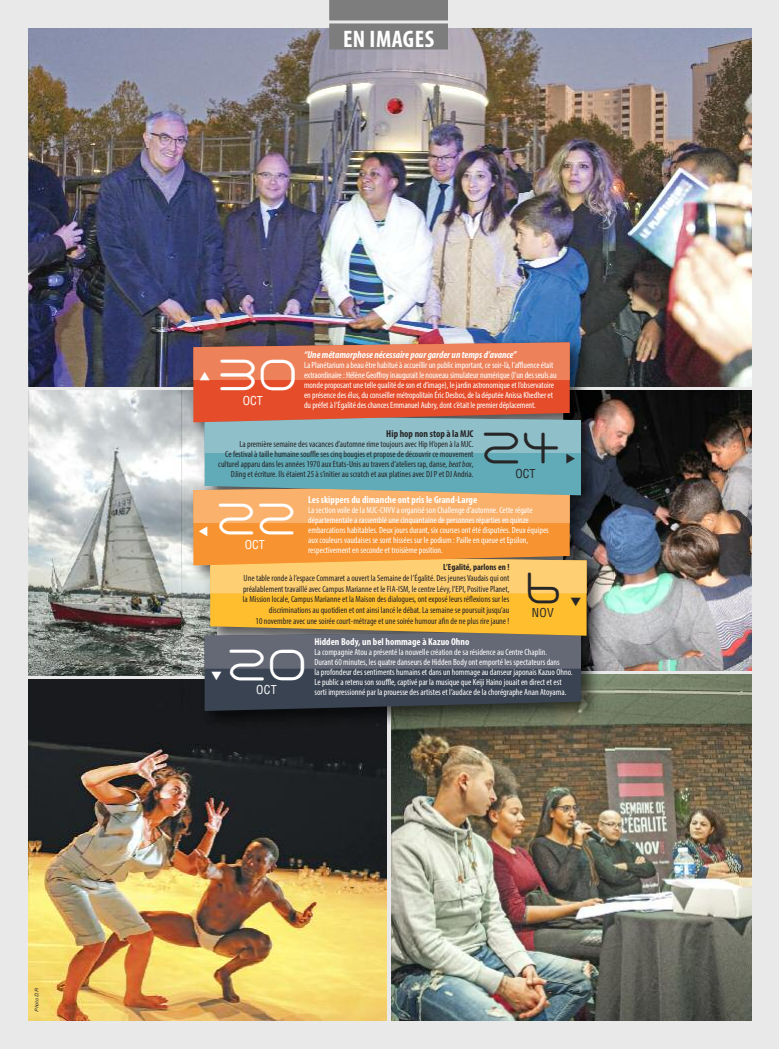
<style>
.page{position:relative;width:780px;height:1049px;background:#fff}
.page>*{position:absolute;margin:0;border:0;box-sizing:border-box;transform-origin:0 0}
.t1{font:36px "Creaminal";color:#fff}
.t2{font:36px "Creaminal";color:#272627}
.t3{font:700 condensed 24px "Myriad Pro";letter-spacing:.02em;color:#fff}
.t4{font:condensed 12px "Helvetica";color:#fff}
.t5{font:condensed 12px "Helvetica";letter-spacing:.01em;color:#272627}
.t6{font:700 condensed 10px "Myriad Pro";color:#fff}
.t7{font:italic 700 condensed 10px "Myriad Pro";color:#fff}
.t8{font:700 condensed 10px "Myriad Pro";color:#272627}
.t9{font:condensed 9px/10px "Myriad Pro";color:#fff}
.t10{font:condensed 9px/10.8px "Myriad Pro";color:#272627;text-align:right}
.t11{font:700 condensed 9px "Myriad Pro";color:#272627}
.t12{font:italic 5px "Helvetica";color:#272627}
.s1{font-style:italic}
</style>
<div class="page">
<div style="left:0;top:0;width:779px;height:1049px;background:#e9e9e9"></div>
<img style="left:28px;top:28px;width:723px;height:359px">
<img style="left:28px;top:679px;width:359px;height:341px">
<img style="left:392px;top:675px;width:359px;height:345px">
<img style="left:28px;top:391px;width:154px;height:284px">
<img style="left:614px;top:391px;width:137px;height:280px">
<img style="left:182px;top:336px;width:432px;height:416px">
<img style="left:182px;top:679px;width:205px;height:73px">
<img style="left:392px;top:675px;width:222px;height:77px">
<img style="left:182px;top:391px;width:11px;height:284px">
<img style="left:586px;top:391px;width:28px;height:280px">
<div style="left:329px;top:0;width:119px;height:20px;background:#7d7d7d"></div>
<div style="left:329px;top:23px;width:119px;height:26px;background:#7d7d7d"></div>
<svg style="left:193px;top:342px;width:393px;height:369px;background:#b28c65"></svg>
<p class="t12" style="left:34px;top:1011px;width:25px;rotate:-90deg">Photo D.R</p>
<h2 class="t3" style="left:343px;top:30px;width:93px">en ImAGeS</h2>
<h1 class="t1" style="left:217px;top:360px;width:81px">30</h1>
<h3 class="t4" style="left:243px;top:394px;width:21px">OCT</h3>
<p class="t7" style="left:304px;top:351px;width:214px">“Unemétamorphose nécessaire pour garder un temps d’avance”</p>
<p class="t9" style="left:304px;top:360px;width:254px">LaPlanétariumabeauêtre habituéàaccueillirun publicimportant,cesoir-là, l’affluenceétait extraordinaire: Hélène Geoffroyinaugurait le nouveausimulateur numérique(l’un desseulsau mondeproposantunetellequalitédeson etd’image), lejardin astronomiqueet l’observatoire en présencedesélus,duconseillermétropolitain éric Desbos,deladéputée Anissa Khedheret dupréfetàl’égalitédeschancesEmmanuel Aubry,dontc’était lepremierdéplacement.</p>
<p class="t8" style="left:386px;top:430px;width:89px">Hip hop non stop à la mJC</p>
<p class="t10" style="left:218px;top:440px;width:257px;line-height:10px">La première semaine des vacances d’automne rime toujours avec Hip H’open à la MJC.<br>Ce festival à taille humaine souffle ses cinq bougies et propose de découvrir ce mouvement culturel apparu dans les années 1970 aux Etats-Unis au travers d’ateliers rap, danse, <span class="s1">beatbox</span>, DJing et écriture. Ils étaient 25 à s’initier au scratch et aux platines avec DJ P et DJ Andria.</p>
<h1 class="t2" style="left:480px;top:432px;width:81px">24</h1>
<h3 class="t5" style="left:515px;top:466px;width:21px">OCT</h3>
<h1 class="t1" style="left:215px;top:503px;width:82px">22</h1>
<h3 class="t4" style="left:245px;top:537px;width:21px">OCT</h3>
<p class="t6" style="left:308px;top:496px;width:170px">Les skippers du dimanche ont pris le Grand-Large</p>
<p class="t9" style="left:308px;top:506px;width:242px">La section voile de la MJC-CNVV a organisé son Challenge d’automne. Cette régate départementale a rassemblé une cinquantaine de personnes réparties en quinze embarcations habitables. Deux jours durant, six courses ont été disputées. Deux équipes aux couleurs vaudaises se sont hissées sur le podium : Paille en queue et Epsilon, respectivement en seconde et troisième position.</p>
<p class="t11" style="left:443px;top:564px;width:68px">L’egalité, parlons en !</p>
<p class="t10" style="left:243px;top:573px;width:268px">Une table ronde à l’espace Commaret a ouvert la Semaine de l’égalité. Des jeunes Vaudais qui ont préalablement travaillé avec Campus Marianne et le FIA-ISM, le centre Lévy, l’EPI, Positive Planet, la Mission locale, Campus Marianne et la Maison des dialogues, ont exposé leurs réflexions sur les discriminations au quotidien et ont ainsi lancé le débat. La semaine se poursuit jusqu’au<br>10 novembre avec une soirée court-métrage et une soirée humour afin de ne plus rire jaune !</p>
<h1 class="t2" style="left:524px;top:572px;width:38px">6</h1>
<h3 class="t5" style="left:532px;top:606px;width:23px">NOV</h3>
<h1 class="t1" style="left:226px;top:649px;width:82px">20</h1>
<h3 class="t4" style="left:256px;top:683px;width:22px">OCT</h3>
<p class="t6" style="left:314px;top:638px;width:156px">Hidden body, un bel hommage à Kazuo Ohno</p>
<p class="t9" style="left:314px;top:648px;width:260px">La compagnie Atou a présenté la nouvelle création de sa résidence au Centre Chaplin.<br>Durant 60 minutes, les quatre danseurs de Hidden Body ont emporté les spectateurs dans<br>la profondeur des sentiments humains et dans un hommage au danseur japonais Kazuo Ohno.<br>Le public a retenu son souffle, captivé par la musique que Keiji Haino jouait en direct et est sorti impressionné par la prouesse des artistes et l’audace de la chorégraphe Anan Atoyama.</p>
</div>
